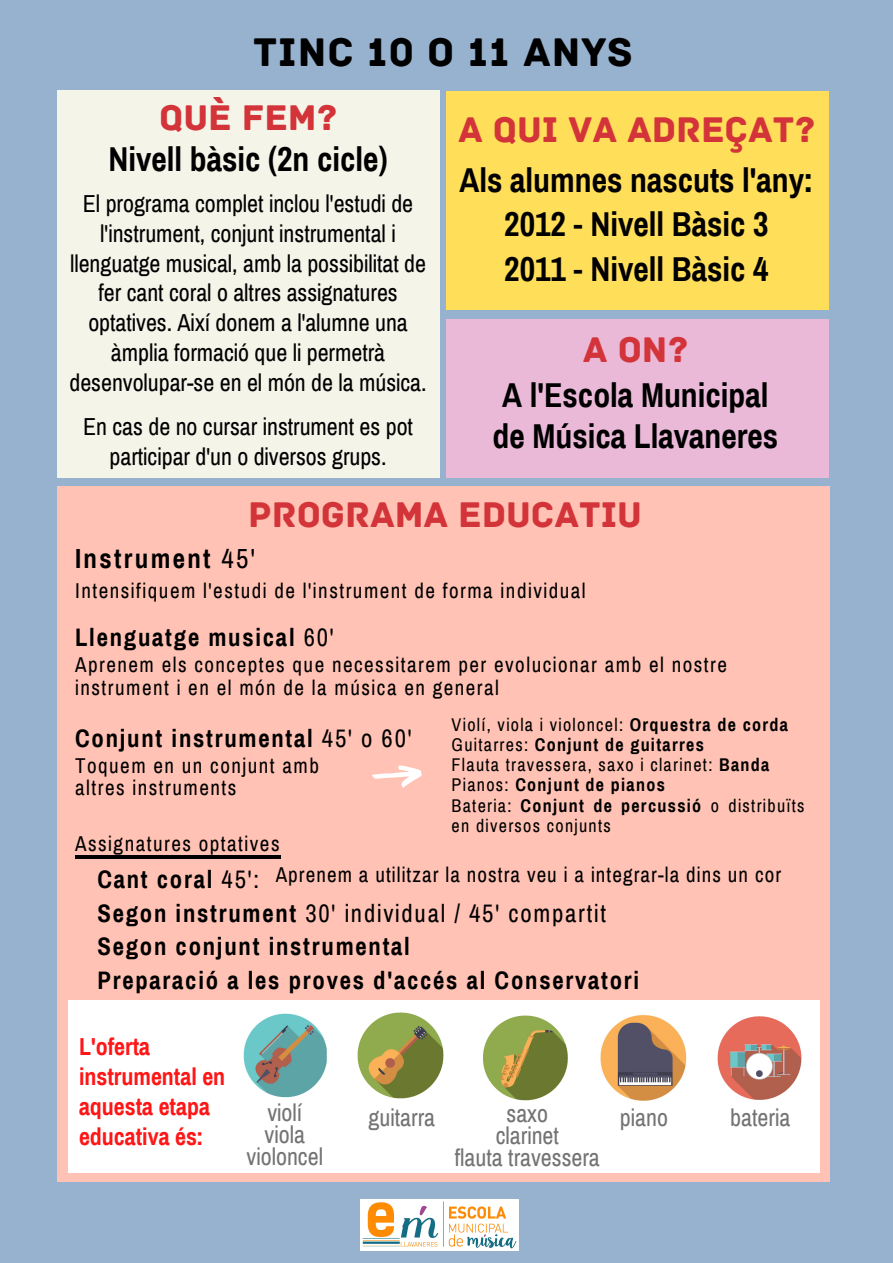
<style>
.page{position:relative;width:893px;height:1263px;background:#97b2cf}
.page>*{position:absolute;margin:0;border:0;box-sizing:border-box;transform-origin:0 0}
.t1{font:42px "Archive";letter-spacing:.025em;color:#000}
.t2{font:37.5px "Archive";color:#d33439}
.t3{font:700 33.75px/44.6px "Archivo Narrow";color:#000;text-align:center}
.t4{font:700 27px "Archivo Narrow";letter-spacing:.085em;color:#000}
.t5{font:700 24.75px "Archivo Narrow";letter-spacing:.07em;color:#000}
.t6{font:24.75px "Archivo Narrow";letter-spacing:.07em;color:#000}
.t7{font:24px/29.8px "Archivo Narrow";color:#000;text-align:center}
.t8{font:24px "Archivo Narrow";color:#737373}
.t9{font:700 24px/29.8px "Archivo Narrow";color:#ff1616}
.t10{font:21px/22.4px "Archivo Narrow";letter-spacing:.07em;color:#000}
.t11{font:21px "Archivo Narrow";letter-spacing:.05em;color:#000}
.t12{font:18px/20.2px "Archivo Narrow";letter-spacing:.07em;color:#000}
.t13{font:700 18px "Archivo Narrow";letter-spacing:.07em;color:#000}
.s1{font-weight:400}
.s2{font-weight:700}
</style>
<div class="page">
<img style="left:360px;top:1200px;width:159px;height:50px">
<div style="left:57px;top:487px;width:772px;height:695px;background:#ffc2b4"></div>
<hr style="left:75px;top:855px;width:206px;height:3px;background:#000">
<div style="left:57px;top:90px;width:382px;height:388px;background:#f5f4e9"></div>
<div style="left:447px;top:91px;width:382px;height:219px;background:#ffde59"></div>
<div style="left:447px;top:319px;width:382px;height:159px;background:#eab9d8"></div>
<svg style="left:372px;top:765px;width:50px;height:23px"></svg>
<div style="left:68px;top:1000px;width:751px;height:172px;background:#fff"></div>
<img style="left:357px;top:1012px;width:87px;height:87px">
<img style="left:243px;top:1013px;width:84px;height:85px">
<img style="left:483px;top:1015px;width:85px;height:86px">
<img style="left:600px;top:1015px;width:87px;height:86px">
<img style="left:717px;top:1016px;width:85px;height:84px">
<p class="t1" style="left:253px;top:27px;width:381px">TINC 10 O 11 ANYS</p>
<p class="t2" style="left:159px;top:95px;width:179px">QUÈ FEM?</p>
<p class="t3" style="left:109px;top:138px;width:280px">Nivell bàsic (2n cicle)</p>
<p class="t7" style="left:69px;top:189px;width:359px">El programa complet inclou l'estudi de l'instrument, conjunt instrumental i llenguatge musical, amb la possibilitat de fer cant coral o altres assignatures optatives. Així donem a l'alumne una àmplia formació que li permetrà desenvolupar-se en el món de la música.</p>
<p class="t7" style="left:83px;top:412px;width:331px">En cas de no cursar instrument es pot participar d'un o diversos grups.</p>
<p class="t2" style="left:458px;top:107px;width:358px">A QUI VA ADREÇAT?</p>
<p class="t3" style="left:459px;top:158px;width:355px">Als alumnes nascuts l'any:<br>2012 - Nivell Bàsic 3</p>
<p class="t3" style="left:504px;top:247px;width:266px">2011 - Nivell Bàsic 4</p>
<p class="t2" style="left:583px;top:328px;width:106px">A ON?</p>
<p class="t3" style="left:502px;top:373px;width:268px">A l'Escola Municipal</p>
<p class="t3" style="left:492px;top:414px;width:287px">de Música Llavaneres</p>
<p class="t2" style="left:248px;top:492px;width:395px">PROGRAMA EDUCATIU</p>
<p class="t4" style="left:75px;top:544px;width:181px">Instrument <span class="s1">45'</span></p>
<p class="t10" style="left:75px;top:580px;width:512px">Intensifiquem l'estudi de l'instrument de forma individual</p>
<p class="t5" style="left:75px;top:625px;width:260px">Llenguatge musical <span class="s1">60'</span></p>
<p class="t10" style="left:75px;top:654px;width:653px">Aprenem els conceptes que necessitarem per evolucionar amb el nostre instrument i en el món de la música en general</p>
<p class="t5" style="left:75px;top:725px;width:338px">Conjunt instrumental <span class="s1">45' o 60'</span></p>
<p class="t10" style="left:75px;top:755px;width:245px">Toquem en un conjunt amb</p>
<p class="t10" style="left:75px;top:777px;width:163px">altres instruments</p>
<p class="t12" style="left:451px;top:714px;width:338px">Violí, viola i violoncel: <span class="s2">Orquestra de corda</span></p>
<p class="t13" style="left:451px;top:735px;width:254px"><span class="s1">Guitarres:</span> Conjunt de guitarres</p>
<p class="t12" style="left:451px;top:755px;width:319px">Flauta travessera, saxo i clarinet: <span class="s2">Banda</span></p>
<p class="t13" style="left:451px;top:775px;width:215px"><span class="s1">Pianos:</span> Conjunt de pianos</p>
<p class="t12" style="left:451px;top:795px;width:354px">Bateria: <span class="s2">Conjunt de percussió</span> o distribuïts en diversos conjunts</p>
<p class="t10" style="left:75px;top:833px;width:206px">Assignatures optatives</p>
<p class="t5" style="left:97px;top:866px;width:163px">Cant coral <span class="s1">45':</span></p>
<p class="t6" style="left:97px;top:900px;width:510px"><span class="s2">Segon instrument</span> 30' individual / 45' compartit</p>
<p class="t5" style="left:97px;top:933px;width:314px">Segon conjunt instrumental</p>
<p class="t5" style="left:97px;top:967px;width:543px">Preparació a les proves d'accés al Conservatori</p>
<p class="t11" style="left:276px;top:864px;width:507px">Aprenem a utilitzar la nostra veu i a integrar-la dins un cor</p>
<p class="t9" style="left:79px;top:1032px;width:148px">L'oferta instrumental en aquesta etapa educativa és:</p>
<p class="t8" style="left:267px;top:1099px;width:36px">violí</p>
<p class="t8" style="left:368px;top:1105px;width:68px">guitarra</p>
<p class="t8" style="left:265px;top:1122px;width:42px">viola</p>
<p class="t8" style="left:247px;top:1144px;width:78px">violoncel</p>
<p class="t8" style="left:506px;top:1101px;width:43px">saxo</p>
<p class="t8" style="left:620px;top:1105px;width:50px">piano</p>
<p class="t8" style="left:730px;top:1105px;width:62px">bateria</p>
<p class="t8" style="left:496px;top:1123px;width:65px">clarinet</p>
<p class="t8" style="left:455px;top:1145px;width:147px">flauta travessera</p>
</div>
